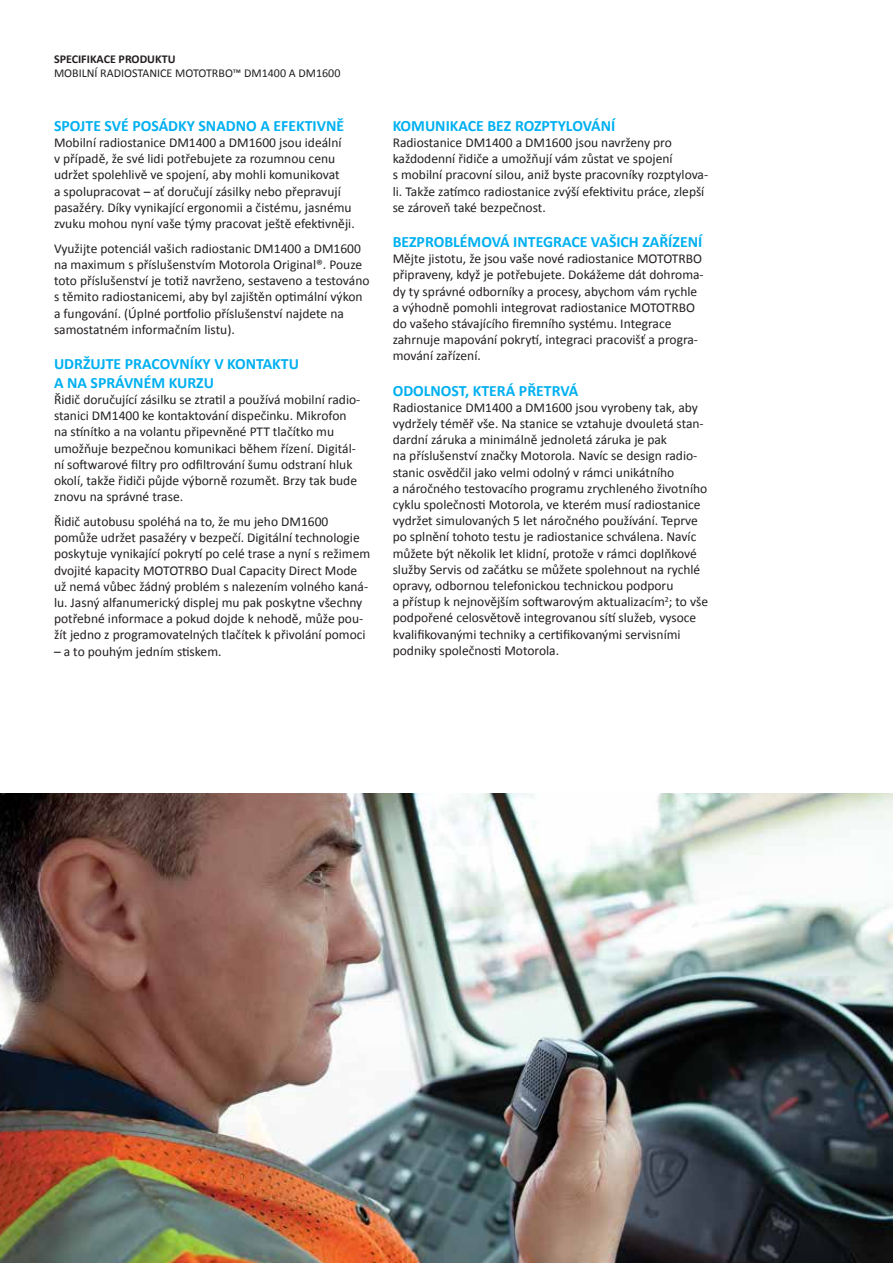
<style>
.page{position:relative;width:893px;height:1263px;background:#fff}
.page>*{position:absolute;margin:0;border:0;box-sizing:border-box;transform-origin:0 0}
.t1{font:700 15.75px/18.9px "Calibri";color:#00b0f0}
.t2{font:13.5px/16.2px "Calibri";color:#231f20}
.t3{font:12px "Calibri";color:#231f20}
.t4{font:700 12px "Calibri";color:#231f20}
</style>
<div class="page">
<img style="left:0;top:793px;width:893px;height:470px">
<p class="t4" style="left:54px;top:51px;width:123px">SPECIFIKACE PRODUKTU</p>
<p class="t3" style="left:54px;top:66px;width:288px">MOBILNÍ RADIOSTANICE MOTOTRBO™ DM1400 A DM1600</p>
<p class="t1" style="left:54px;top:116px;width:292px">SPOJTE SVÉ POSÁDKY SNADNO A EFEKTIVNĚ</p>
<p class="t2" style="left:54px;top:135px;width:302px">Mobilní radiostanice DM1400 a DM1600 jsou ideální<br>v případě, že své lidi potřebujete za rozumnou cenu udržet spolehlivě ve spojení, aby mohli komunikovat<br>a spolupracovat – ať doručují zásilky nebo přepravují pasažéry. Díky vynikající ergonomii a čistému, jasnému zvuku mohou nyní vaše týmy pracovat ještě efektivněji.</p>
<p class="t2" style="left:54px;top:240px;width:317px">Využijte potenciál vašich radiostanic DM1400 a DM1600 na maximum s příslušenstvím Motorola Original®. Pouze toto příslušenství je totiž navrženo, sestaveno a testováno s těmito radiostanicemi, aby byl zajištěn optimální výkon a fungování. (Úplné portfolio příslušenství najdete na samostatném informačním listu).</p>
<p class="t1" style="left:54px;top:354px;width:246px">UDRŽUJTE PRACOVNÍKY V KONTAKTU<br>A NA SPRÁVNÉM KURZU</p>
<p class="t2" style="left:54px;top:391px;width:308px">Řidič doručující zásilku se ztratil a používá mobilní radio&shy;stanici DM1400 ke kontaktování dispečinku. Mikrofon na stínítko a na volantu připevněné PTT tlačítko mu umožňuje bezpečnou komunikaci během řízení. Digitál&shy;ní softwarové filtry pro odfiltrování šumu odstraní hluk okolí, takže řidiči půjde výborně rozumět. Brzy tak bude znovu na správné trase.</p>
<p class="t2" style="left:54px;top:513px;width:318px">Řidič autobusu spoléhá na to, že mu jeho DM1600 pomůže udržet pasažéry v bezpečí. Digitální technologie poskytuje vynikající pokrytí po celé trase a nyní s režimem dvojité kapacity MOTOTRBO Dual Capacity Direct Mode už nemá vůbec žádný problém s nalezením volného kaná&shy;lu. Jasný alfanumerický displej mu pak poskytne všechny potřebné informace a pokud dojde k nehodě, může pou&shy;žít jedno z programovatelných tlačítek k přivolání pomoci</p>
<p class="t2" style="left:54px;top:643px;width:169px">– a to pouhým jedním stiskem.</p>
<p class="t1" style="left:393px;top:116px;width:224px">KOMUNIKACE BEZ ROZPTYLOVÁNÍ</p>
<p class="t2" style="left:393px;top:135px;width:317px">Radiostanice DM1400 a DM1600 jsou navrženy pro každodenní řidiče a umožňují vám zůstat ve spojení<br>s mobilní pracovní silou, aniž byste pracovníky rozptylova&shy;li. Takže zatímco radiostanice zvýší efektivitu práce, zlepší se zároveň také bezpečnost.</p>
<p class="t1" style="left:393px;top:232px;width:311px">BEZPROBLÉMOVÁ INTEGRACE VAŠICH ZAŘÍZENÍ</p>
<p class="t2" style="left:393px;top:251px;width:312px">Mějte jistotu, že jsou vaše nové radiostanice MOTOTRBO připraveny, když je potřebujete. Dokážeme dát dohroma&shy;dy ty správné odborníky a procesy, abychom vám rychle a výhodně pomohli integrovat radiostanice MOTOTRBO do vašeho stávajícího firemního systému. Integrace zahrnuje mapování pokrytí, integraci pracovišť a progra&shy;mování zařízení.</p>
<p class="t1" style="left:393px;top:381px;width:187px">ODOLNOST, KTERÁ PŘETRVÁ</p>
<p class="t2" style="left:393px;top:399px;width:317px">Radiostanice DM1400 a DM1600 jsou vyrobeny tak, aby vydržely téměř vše. Na stanice se vztahuje dvouletá stan&shy;dardní záruka a minimálně jednoletá záruka je pak<br>na příslušenství značky Motorola. Navíc se design radio&shy;stanic osvědčil jako velmi odolný v rámci unikátního<br>a náročného testovacího programu zrychleného životního cyklu společnosti Motorola, ve kterém musí radiostanice vydržet simulovaných 5 let náročného používání. Teprve po splnění tohoto testu je radiostanice schválena. Navíc můžete být několik let klidní, protože v rámci doplňkové služby Servis od začátku se můžete spolehnout na rychlé opravy, odbornou telefonickou technickou podporu<br>a přístup k nejnovějším softwarovým aktualizacím<sup>2</sup>; to vše podpořené celosvětově integrovanou sítí služeb, vysoce kvalifikovanými techniky a certifikovanými servisními podniky společnosti Motorola.</p>
</div>
